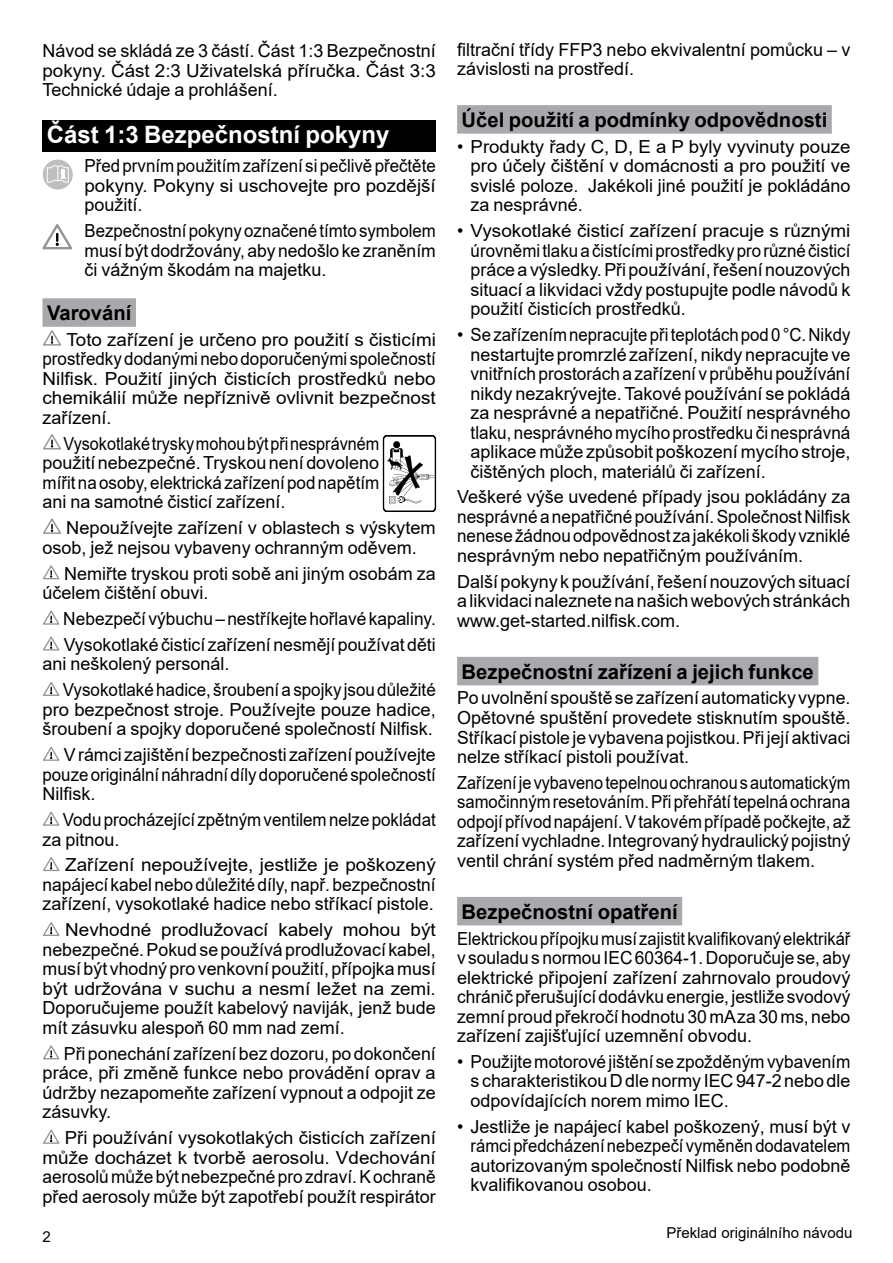
<style>
.page{position:relative;width:893px;height:1263px;background:#fff}
.page>*{position:absolute;margin:0;border:0;box-sizing:border-box;transform-origin:0 0}
.t1{font:700 24px "Arial";color:#fff}
.t2{font:700 20.25px "Arial";color:#000}
.t3{font:18px/19.5px "Arial";color:#000;text-align:justify}
.t4{font:18px/19.5px "Arial";color:#000;text-align:justify;scale:.9 1}
.t5{font:18px/19.5px "Arial";color:#000;text-align:justify;scale:1.05 1}
.t6{font:18px/19.5px "Arial";color:#000;text-align:justify;scale:.92 1}
.t7{font:18px/19.5px "Arial";color:#000;text-align:justify;scale:1.04 1}
.t8{font:18px/19.5px "Arial";color:#000;text-align:justify;scale:.94 1}
.t9{font:18px/19.5px "Arial";color:#000;text-align:justify;scale:.93 1}
.t10{font:18px/26px "Arial";color:#000;scale:.96 1}
.t11{font:15px "Arial";color:#000}
</style>
<div class="page">
<div style="left:43px;top:120px;width:393px;height:31px;background:#000"></div>
<div style="left:43px;top:298px;width:93px;height:29px;background:#a7a9ac"></div>
<svg style="left:43px;top:330px;width:18px;height:16px"></svg>
<svg style="left:43px;top:434px;width:18px;height:16px"></svg>
<svg style="left:43px;top:518px;width:18px;height:16px"></svg>
<svg style="left:43px;top:565px;width:17px;height:15px"></svg>
<svg style="left:43px;top:610px;width:17px;height:15px"></svg>
<svg style="left:43px;top:636px;width:17px;height:15px"></svg>
<svg style="left:43px;top:682px;width:17px;height:14px"></svg>
<svg style="left:43px;top:747px;width:17px;height:14px"></svg>
<svg style="left:43px;top:811px;width:17px;height:15px"></svg>
<svg style="left:43px;top:857px;width:17px;height:14px"></svg>
<svg style="left:43px;top:922px;width:17px;height:14px"></svg>
<svg style="left:43px;top:1045px;width:17px;height:15px"></svg>
<svg style="left:43px;top:1129px;width:17px;height:15px"></svg>
<div style="left:43px;top:160px;width:30px;height:30px;background:#bcbec0;border-radius:50%"></div>
<svg style="left:47px;top:164px;width:22px;height:19px"></svg>
<svg style="left:42px;top:224px;width:30px;height:26px"></svg>
<svg style="left:383px;top:435px;width:53px;height:77px"></svg>
<div style="left:457px;top:105px;width:375px;height:29px;background:#a7a9ac"></div>
<div style="left:457px;top:657px;width:361px;height:28px;background:#a7a9ac"></div>
<div style="left:457px;top:897px;width:225px;height:28px;background:#a7a9ac"></div>
<p class="t3" style="left:43px;top:41px;width:395px">Návod se skládá ze 3 částí. Část 1:3 Bezpečnostní pokyny. Část 2:3 Uživatelská příručka. Část 3:3<br>Technické údaje a prohlášení.</p>
<h1 class="t1" style="left:47px;top:118px;width:344px">Část 1:3 Bezpečnostní pokyny</h1>
<p class="t8" style="left:85px;top:156px;width:375px">Před prvním použitím zařízení si pečlivě přečtěte pokyny. Pokyny si uschovejte pro pozdější použití.</p>
<p class="t9" style="left:85px;top:221px;width:379px">Bezpečnostní pokyny označené tímto symbolem musí být dodržovány, aby nedošlo ke zraněním či vážným škodám na majetku.</p>
<p class="t2" style="left:47px;top:299px;width:86px">Varování</p>
<p class="t7" style="left:43px;top:330px;width:380px;text-indent:24px">Toto zařízení je určeno pro použití s čisticími prostředky dodanými nebo doporučenými společností Nilfisk. Použití jiných čisticích prostředků nebo chemikálií může nepříznivě ovlivnit bezpečnost zařízení.</p>
<p class="t4" style="left:43px;top:434px;width:376px;text-indent:21px">Vysokotlaké trysky mohou být při nesprávném použití nebezpečné. Tryskou není dovoleno mířit na osoby, elektrická zařízení pod napětím ani na samotné čisticí zařízení.</p>
<p class="t3" style="left:43px;top:518px;width:395px;text-indent:24px">Nepoužívejte zařízení v oblastech s výskytem osob, jež nejsou vybaveny ochranným oděvem.</p>
<p class="t3" style="left:43px;top:563px;width:395px;text-indent:22px">Nemiřte tryskou proti sobě ani jiným osobám za účelem čištění obuvi.</p>
<p class="t10" style="left:63px;top:605px;width:390px">Nebezpečí výbuchu–nestříkejte hořlavé kapaliny.<br>Vysokotlaké čisticí zařízení nesmějí používat děti</p>
<p class="t3" style="left:63px;top:651px;width:374px;line-height:26px;text-indent:-20px">ani neškolený personál.<br>Vysokotlaké hadice, šroubení a spojky jsou důležité</p>
<p class="t3" style="left:43px;top:699px;width:395px">pro bezpečnost stroje. Používejte pouze hadice, šroubení a spojky doporučené společností Nilfisk.</p>
<p class="t3" style="left:43px;top:745px;width:395px;text-indent:21px">V rámci zajištění bezpečnosti zařízení používejte pouze originální náhradní díly doporučené společností Nilfisk.</p>
<p class="t8" style="left:43px;top:810px;width:420px;text-indent:20px">Vodu procházející zpětným ventilem nelze pokládat za pitnou.</p>
<p class="t5" style="left:43px;top:855px;width:376px;text-indent:23px">Zařízení nepoužívejte, jestliže je poškozený napájecí kabel nebo důležité díly, např. bezpečnostní zařízení, vysokotlaké hadice nebo stříkací pistole.</p>
<p class="t5" style="left:43px;top:920px;width:376px;text-indent:23px">Nevhodné prodlužovací kabely mohou být nebezpečné. Pokud se používá prodlužovací kabel, musí být vhodný pro venkovní použití, přípojka musí být udržována v suchu a nesmí ležet na zemi.<br>Doporučujeme použít kabelový naviják, jenž bude mít zásuvku alespoň 60 mm nad zemí.</p>
<p class="t3" style="left:43px;top:1043px;width:395px;text-indent:21px">Při ponechání zařízení bez dozoru, po dokončení práce, při změně funkce nebo provádění oprav a údržby nezapomeňte zařízení vypnout a odpojit ze zásuvky.</p>
<p class="t3" style="left:43px;top:1128px;width:395px;text-indent:22px">Při používání vysokotlakých čisticích zařízení může docházet k tvorbě aerosolu. Vdechování aerosolů může být nebezpečné pro zdraví. K ochraně před aerosoly může být zapotřebí použít respirátor</p>
<p class="t3" style="left:457px;top:39px;width:395px">filtrační třídy FFP3 nebo ekvivalentní pomůcku – v závislosti na prostředí.</p>
<p class="t2" style="left:462px;top:105px;width:367px">Účel použití a podmínky odpovědnosti</p>
<p class="t3" style="left:471px;top:137px;width:381px;text-indent:-14px">• Produkty řady C, D, E a P byly vyvinuty pouze pro účely čištění v domácnosti a pro použití ve svislé poloze. Jakékoli jiné použití je pokládáno za nesprávné.</p>
<p class="t3" style="left:471px;top:221px;width:381px;text-indent:-14px">• Vysokotlaké čisticí zařízení pracuje s různými úrovněmi tlaku a čistícími prostředky pro různé čisticí práce a výsledky. Při používání, řešení nouzových situací a likvidaci vždy postupujte podle návodů k použití čisticích prostředků.</p>
<p class="t3" style="left:471px;top:325px;width:381px;text-indent:-14px">• Se zařízením nepracujte při teplotách pod 0°C. Nikdy nestartujte promrzlé zařízení, nikdy nepracujte ve vnitřních prostorách a zařízení v průběhu používání nikdy nezakrývejte. Takové používání se pokládá za nesprávné a nepatřičné. Použití nesprávného tlaku, nesprávného mycího prostředku či nesprávná aplikace může způsobit poškození mycího stroje, čištěných ploch, materiálů či zařízení.</p>
<p class="t3" style="left:457px;top:487px;width:395px">Veškeré výše uvedené případy jsou pokládány za nesprávné a nepatřičné používání. Společnost Nilfisk nenese žádnou odpovědnost za jakékoli škody vzniklé nesprávným nebo nepatřičným používáním.</p>
<p class="t3" style="left:457px;top:572px;width:395px">Další pokyny k používání, řešení nouzových situací a likvidaci naleznete na našich webových stránkách www.get-started.nilfisk.com.</p>
<p class="t2" style="left:462px;top:657px;width:354px">Bezpečnostní zařízení a jejich funkce</p>
<p class="t3" style="left:457px;top:688px;width:395px">Po uvolnění spouště se zařízení automaticky vypne.<br>Opětovné spuštění provedete stisknutím spouště.<br>Stříkací pistole je vybavena pojistkou. Při její aktivaci nelze stříkací pistoli používat.</p>
<p class="t4" style="left:457px;top:773px;width:438px">Zařízení je vybaveno tepelnou ochranou s automatickým samočinným resetováním. Při přehřátí tepelná ochrana odpojí přívod napájení. V takovém případě počkejte, až zařízení vychladne. Integrovaný hydraulický pojistný ventil chrání systém před nadměrným tlakem.</p>
<p class="t2" style="left:462px;top:897px;width:218px">Bezpečnostní opatření</p>
<p class="t6" style="left:457px;top:928px;width:429px">Elektrickou přípojku musí zajistit kvalifikovaný elektrikář v souladu snormou IEC60364-1. Doporučuje se, aby elektrické připojení zařízení zahrnovalo proudový chránič přerušující dodávku energie, jestliže svodový zemní proud překročí hodnotu 30 mA za 30ms, nebo zařízení zajišťující uzemnění obvodu.</p>
<p class="t3" style="left:471px;top:1052px;width:381px;text-indent:-14px">• Použijte motorové jištění se zpožděným vybavením s charakteristikou D dle normy IEC 947-2 nebo dle odpovídajících norem mimo IEC.</p>
<p class="t3" style="left:471px;top:1116px;width:381px;text-indent:-14px">• Jestliže je napájecí kabel poškozený, musí být v rámci předcházení nebezpečí vyměněn dodavatelem autorizovaným společností Nilfisk nebo podobně kvalifikovanou osobou.</p>
<p class="t11" style="left:43px;top:1226px;width:10px">2</p>
<p class="t11" style="left:666px;top:1223px;width:187px">Překlad originálního návodu</p>
</div>
